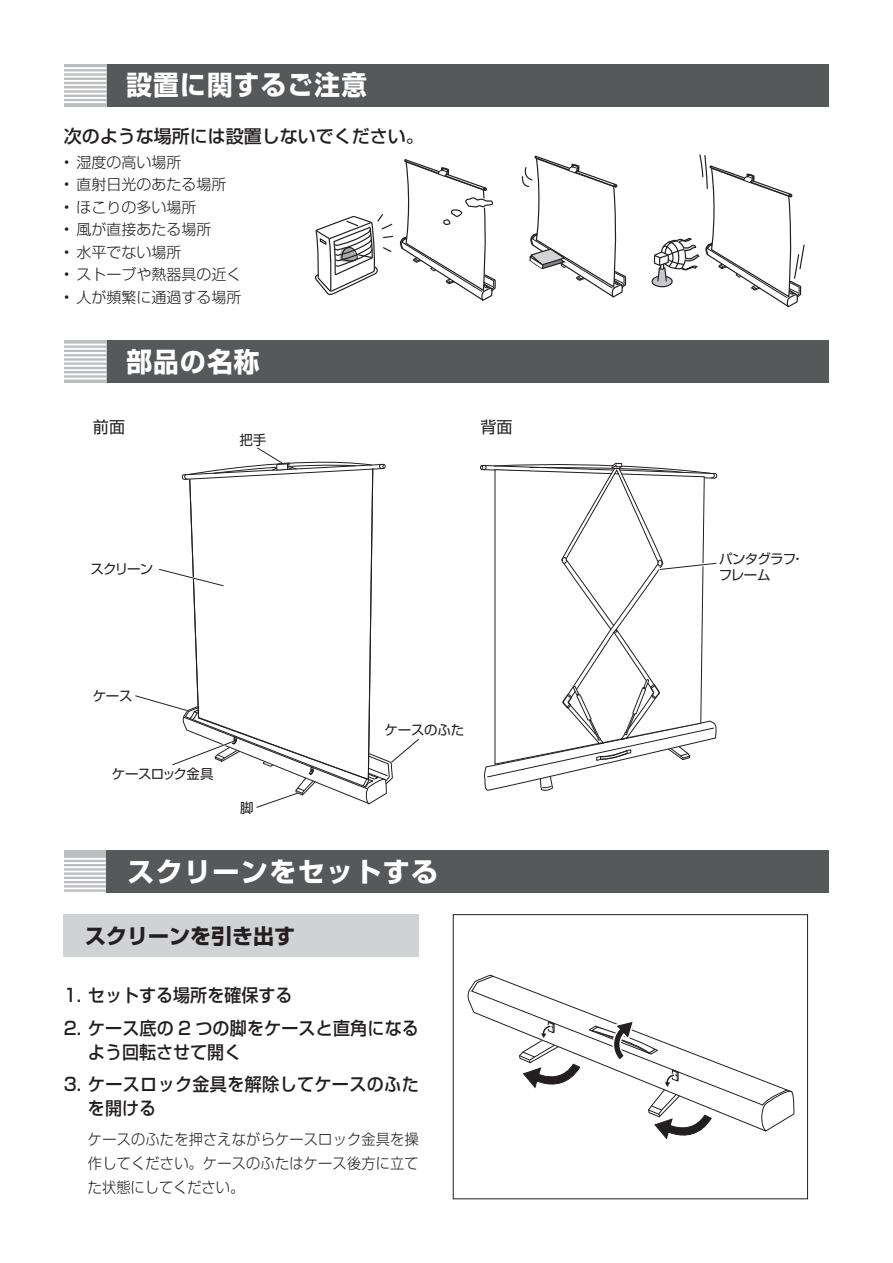
<style>
.page{position:relative;width:893px;height:1263px;background:#fff}
.page>*{position:absolute;margin:0;border:0;box-sizing:border-box;transform-origin:0 0}
.t1{font:700 27px "Shin Go Pro";letter-spacing:.05em;color:#fff;scale:.95 1}
.t2{font:700 27px "Shin Go Pro";letter-spacing:.05em;color:#fff}
.t3{font:700 21px "Shin Go Pro";color:#231f20}
.t4{font:500 18px/24px "Shin Go Pro";color:#231f20;scale:.95 1}
.t5{font:500 18px/24px "Shin Go Pro";letter-spacing:.02em;color:#231f20;scale:.95 1}
.t6{font:500 18px "Shin Go Pro";color:#231f20}
.t7{font:16.05px "Shin Go Pro";color:#231f20}
.t8{font:300 15px "Shin Go Pro";color:#231f20}
.t9{font:300 15px/24px "Shin Go Pro";color:#231f20;text-align:justify;scale:.95 1}
.t10{font:13.5px "Shin Go Pro";letter-spacing:-.04em;color:#231f20}
.t11{font:13.5px/16.2px "Shin Go Pro";letter-spacing:-.06em;color:#231f20}
</style>
<div class="page">
<div style="left:106px;top:64px;width:723px;height:42px;background:#57585a"></div>
<svg style="left:64px;top:64px;width:42px;height:42px"></svg>
<hr style="left:64px;top:68px;width:42px;height:1px;background:#fff">
<hr style="left:64px;top:72px;width:42px;height:1px;background:#fff">
<hr style="left:64px;top:76px;width:42px;height:1px;background:#fff">
<hr style="left:64px;top:81px;width:42px;height:1px;background:#fff">
<hr style="left:64px;top:85px;width:42px;height:1px;background:#fff">
<hr style="left:64px;top:89px;width:42px;height:1px;background:#fff">
<hr style="left:64px;top:93px;width:42px;height:1px;background:#fff">
<hr style="left:64px;top:98px;width:42px;height:1px;background:#fff">
<hr style="left:64px;top:102px;width:42px;height:1px;background:#fff">
<div style="left:106px;top:340px;width:723px;height:43px;background:#57585a"></div>
<svg style="left:64px;top:340px;width:42px;height:43px"></svg>
<hr style="left:64px;top:344px;width:42px;height:1px;background:#fff">
<hr style="left:64px;top:349px;width:42px;height:1px;background:#fff">
<hr style="left:64px;top:353px;width:42px;height:1px;background:#fff">
<hr style="left:64px;top:357px;width:42px;height:1px;background:#fff">
<hr style="left:64px;top:361px;width:42px;height:1px;background:#fff">
<hr style="left:64px;top:366px;width:42px;height:1px;background:#fff">
<hr style="left:64px;top:370px;width:42px;height:1px;background:#fff">
<hr style="left:64px;top:374px;width:42px;height:1px;background:#fff">
<hr style="left:64px;top:378px;width:42px;height:1px;background:#fff">
<svg style="left:189px;top:480px;width:185px;height:214px"></svg>
<svg style="left:159px;top:567px;width:66px;height:21px"></svg>
<svg style="left:480px;top:462px;width:238px;height:329px"></svg>
<svg style="left:181px;top:447px;width:205px;height:33px"></svg>
<svg style="left:135px;top:694px;width:284px;height:114px"></svg>
<svg style="left:471px;top:976px;width:324px;height:164px"></svg>
<div style="left:453px;top:914px;width:355px;height:285px;border:1px solid #231f20"></div>
<div style="left:64px;top:914px;width:355px;height:43px;background:#d1d2d4"></div>
<div style="left:651px;top:275px;width:22px;height:12px;border:1px solid #231f20;border-radius:50%"></div>
<svg style="left:315px;top:214px;width:79px;height:82px"></svg>
<svg style="left:521px;top:155px;width:106px;height:143px"></svg>
<svg style="left:653px;top:154px;width:152px;height:154px"></svg>
<svg style="left:400px;top:159px;width:96px;height:142px"></svg>
<svg style="left:64px;top:850px;width:42px;height:42px"></svg>
<hr style="left:64px;top:858px;width:42px;height:1px;background:#fff">
<hr style="left:64px;top:863px;width:42px;height:1px;background:#fff">
<hr style="left:64px;top:867px;width:42px;height:1px;background:#fff">
<hr style="left:64px;top:871px;width:42px;height:1px;background:#fff">
<hr style="left:64px;top:875px;width:42px;height:1px;background:#fff">
<hr style="left:64px;top:880px;width:42px;height:1px;background:#fff">
<hr style="left:64px;top:884px;width:42px;height:1px;background:#fff">
<hr style="left:64px;top:888px;width:42px;height:1px;background:#fff">
<div style="left:106px;top:850px;width:723px;height:43px;background:#57585a"></div>
<h1 class="t1" style="left:126px;top:64px;width:255px">設置に関するご注意</h1>
<p class="t6" style="left:64px;top:122px;width:362px">次のような場所には設置しないでください。</p>
<p class="t8" style="left:64px;top:149px;width:119px">• 湿度の高い場所</p>
<p class="t8" style="left:64px;top:172px;width:164px">• 直射日光のあたる場所</p>
<p class="t8" style="left:64px;top:194px;width:134px">• ほこりの多い場所</p>
<p class="t8" style="left:64px;top:217px;width:149px">• 風が直接あたる場所</p>
<p class="t8" style="left:64px;top:239px;width:119px">• 水平でない場所</p>
<p class="t8" style="left:64px;top:262px;width:179px">• ストーブや熱器具の近く</p>
<p class="t8" style="left:64px;top:284px;width:179px">• 人が頻繁に通過する場所</p>
<h1 class="t1" style="left:126px;top:340px;width:142px">部品の名称</h1>
<p class="t7" style="left:93px;top:413px;width:34px">前面</p>
<p class="t7" style="left:480px;top:413px;width:34px">背面</p>
<p class="t10" style="left:239px;top:428px;width:28px">把手</p>
<p class="t10" style="left:91px;top:558px;width:64px">スクリーン</p>
<p class="t10" style="left:93px;top:684px;width:41px">ケース</p>
<p class="t10" style="left:112px;top:763px;width:103px">ケースロック金具</p>
<p class="t10" style="left:240px;top:797px;width:15px">脚</p>
<p class="t10" style="left:385px;top:719px;width:81px">ケースのふた</p>
<h1 class="t2" style="left:128px;top:850px;width:312px">スクリーンをセットする</h1>
<h2 class="t3" style="left:85px;top:919px;width:211px">スクリーンを引き出す</h2>
<p class="t4" style="left:64px;top:981px;width:242px">1. セットする場所を確保する</p>
<p class="t4" style="left:88px;top:1014px;width:350px;text-indent:-24px">2. ケース底の 2 つの脚をケースと直角になるよう回転させて開く</p>
<p class="t5" style="left:88px;top:1070px;width:350px;text-indent:-24px">3. ケースロック金具を解除してケースのふたを開ける</p>
<p class="t9" style="left:88px;top:1126px;width:350px">ケースのふたを押さえながらケースロック金具を操作してください。ケースのふたはケース後方に立てた状態にしてください。</p>
<p class="t11" style="left:719px;top:549px;width:87px">パンタグラフ・フレーム</p>
</div>
